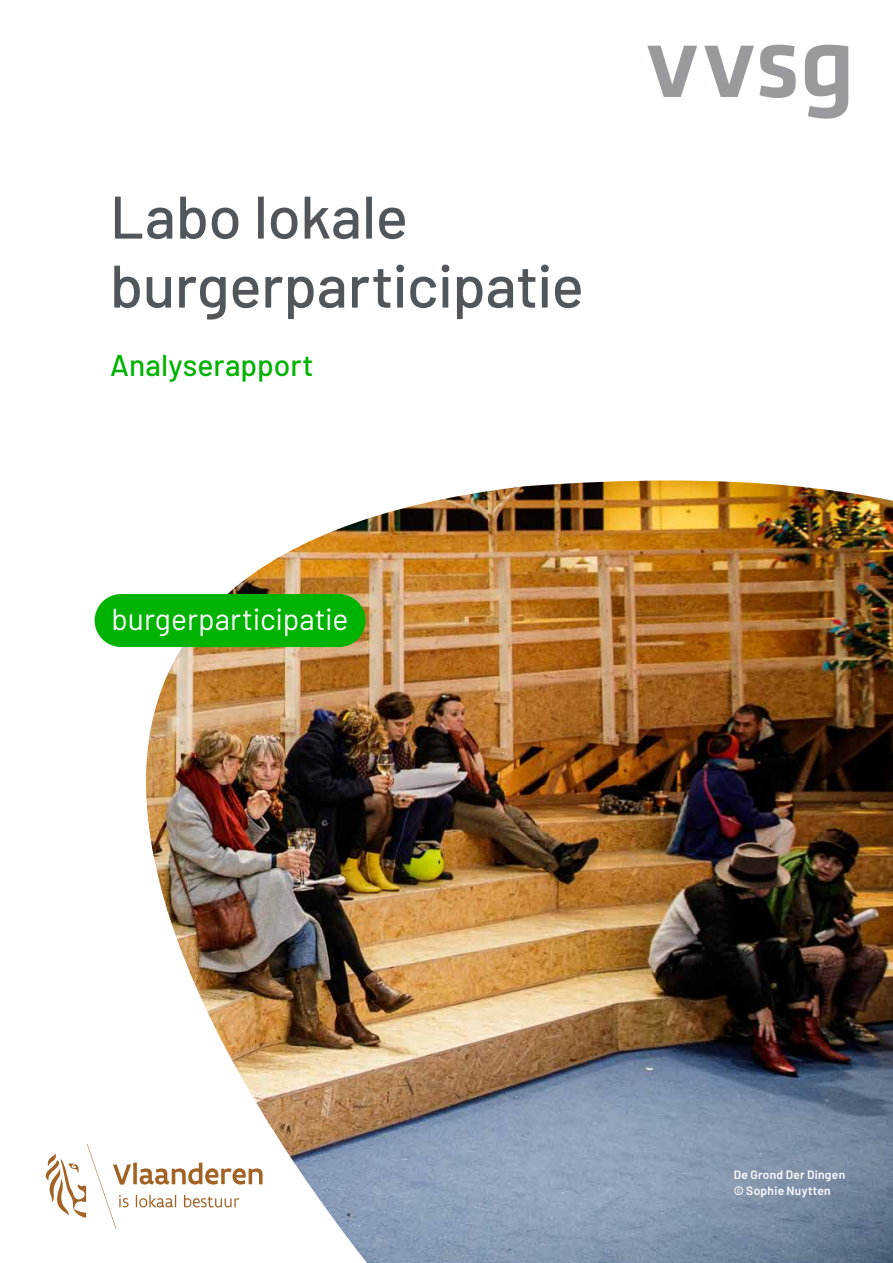
<style>
.page{position:relative;width:893px;height:1263px;background:#fff}
.page>*{position:absolute;margin:0;border:0;box-sizing:border-box;transform-origin:0 0}
.t1{font:500 60px/69px "Barlow";letter-spacing:-.005em;color:#51565a}
.t2{font:30px "Barlow";color:#fff}
.t3{font:500 30px "Barlow";letter-spacing:.005em;color:#00b202}
.t4{font:600 12px/16.5px "Barlow";letter-spacing:.025em;color:#fff}
</style>
<div class="page">
<svg style="left:647px;top:46px;width:50px;height:51px"></svg>
<svg style="left:704px;top:45px;width:92px;height:53px"></svg>
<svg style="left:805px;top:45px;width:43px;height:74px"></svg>
<img style="left:94px;top:480px;width:799px;height:783px">
<div style="left:95px;top:594px;width:270px;height:53px;background:#00b202;border-radius:27px"></div>
<svg style="left:45px;top:1144px;width:218px;height:85px"></svg>
<h1 class="t1" style="left:110px;top:178px;width:475px">Labo lokale burgerparticipatie</h1>
<h2 class="t3" style="left:110px;top:343px;width:205px">Analyserapport</h2>
<h2 class="t2" style="left:112px;top:597px;width:238px">burgerparticipatie</h2>
<p class="t4" style="left:734px;top:1165px;width:113px">De Grond Der Dingen © Sophie Nuytten</p>
</div>
